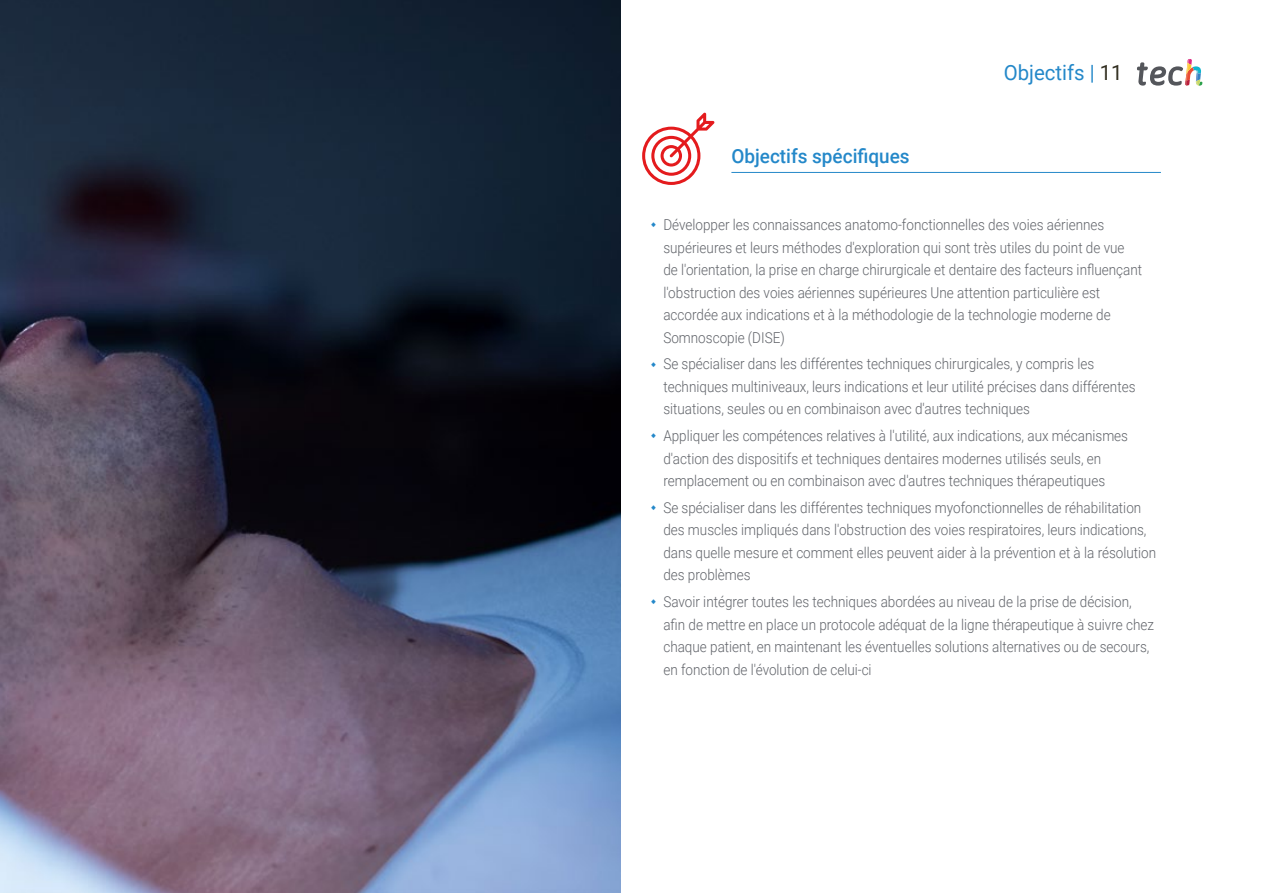
<style>
.page{position:relative;width:1263px;height:893px;background:#fff}
.page>*{position:absolute;margin:0;border:0;box-sizing:border-box;transform-origin:0 0}
.t1{font:21px "Roboto";color:#2488c9}
.t2{font:500 19.5px "Roboto";color:#2488c9}
.t3{font:300 15px/22.5px "Roboto";color:#61646a;scale:.9 1}
.s1{color:#312e20}
</style>
<div class="page">
<hr style="left:731px;top:172px;width:430px;height:1px;background:#2488c9">
<svg style="left:642px;top:113px;width:72px;height:72px"></svg>
<img style="left:0;top:0;width:621px;height:893px">
<svg style="left:1137px;top:59px;width:65px;height:27px"></svg>
<h2 class="t2" style="left:731px;top:143px;width:180px">Objectifs spécifiques</h2>
<h1 class="t1" style="left:1004px;top:57px;width:120px">Objectifs | <span class="s1">11</span></h1>
<p class="t3" style="left:663px;top:213px;width:533px">Développer les connaissances anatomo-fonctionnelles des voies aériennes supérieures et leurs méthodes d'exploration qui sont très utiles du point de vue de l'orientation, la prise en charge chirurgicale et dentaire des facteurs influençant l'obstruction des voies aériennes supérieures Une attention particulière est accordée aux indications et à la méthodologie de la technologie moderne de Somnoscopie (DISE)</p>
<p class="t3" style="left:663px;top:352px;width:526px">Se spécialiser dans les différentes techniques chirurgicales, y compris les techniques multiniveaux, leurs indications et leur utilité précises dans différentes situations, seules ou en combinaison avec d'autres techniques</p>
<p class="t3" style="left:663px;top:424px;width:518px">Appliquer les compétences relatives à l'utilité, aux indications, aux mécanismes d'action des dispositifs et techniques dentaires modernes utilisés seuls, en remplacement ou en combinaison avec d'autres techniques thérapeutiques</p>
<p class="t3" style="left:663px;top:496px;width:549px">Se spécialiser dans les différentes techniques myofonctionnelles de réhabilitation des muscles impliqués dans l'obstruction des voies respiratoires, leurs indications, dans quelle mesure et comment elles peuvent aider à la prévention et à la résolution des problèmes</p>
<p class="t3" style="left:663px;top:590px;width:547px">Savoir intégrer toutes les techniques abordées au niveau de la prise de décision, afin de mettre en place un protocole adéquat de la ligne thérapeutique à suivre chez chaque patient, en maintenant les éventuelles solutions alternatives ou de secours, en fonction de l'évolution de celui-ci</p>
</div>
